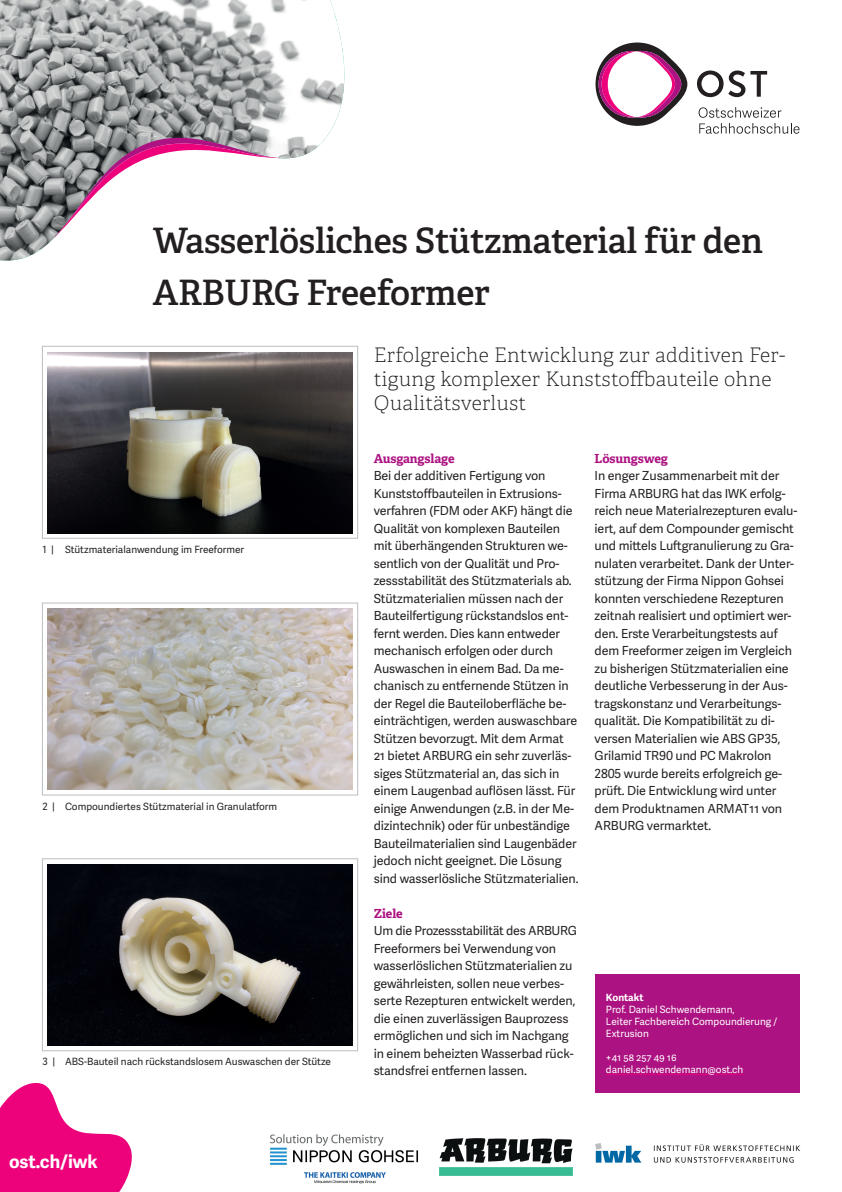
<style>
.page{position:relative;width:842px;height:1192px;background:#fff}
.page>*{position:absolute;margin:0;border:0;box-sizing:border-box;transform-origin:0 0}
.t1{font:600 35px/52.5px "Adelle";letter-spacing:-.01em;color:#231f20}
.t2{font:100 20px/24px "Adelle";letter-spacing:.015em;color:#231f20}
.t3{font:700 18px "Adelle Sans";color:#fff}
.t4{font:12.5px/17.5px "Adelle Sans";letter-spacing:-.01em;color:#231f20}
.t5{font:700 12.5px "Adelle";letter-spacing:-.01em;color:#ac1281}
.t6{font:10px "Adelle Sans";color:#231f20}
.t7{font:10px/12px "Adelle Sans";color:#fff}
.t8{font:700 10px "Adelle Sans";color:#fff}
</style>
<div class="page">
<img style="left:595px;top:1143px;width:205px;height:20px">
<img style="left:439px;top:1138px;width:133px;height:38px">
<img style="left:270px;top:1134px;width:149px;height:50px">
<div style="left:595px;top:974px;width:204px;height:119px;background:#ac1281"></div>
<hr style="left:606px;top:1074px;width:137px;height:1px;background:#ed027c">
<img style="left:0;top:0;width:345px;height:261px">
<svg style="left:52px;top:125px;width:228px;height:115px"></svg>
<svg style="left:697px;top:71px;width:70px;height:26px"></svg>
<svg style="left:699px;top:107px;width:100px;height:27px"></svg>
<svg style="left:595px;top:43px;width:92px;height:83px"></svg>
<svg style="left:0;top:1083px;width:132px;height:109px"></svg>
<div style="left:42px;top:346px;width:316px;height:193px;border:1px solid #bcbdc0"></div>
<div style="left:42px;top:603px;width:316px;height:192px;border:1px solid #bcbdc0"></div>
<div style="left:42px;top:859px;width:316px;height:192px;border:1px solid #bcbdc0"></div>
<img style="left:48px;top:352px;width:304px;height:181px">
<img style="left:48px;top:609px;width:304px;height:181px">
<img style="left:48px;top:864px;width:304px;height:181px">
<h1 class="t1" style="left:153px;top:214px;width:612px">Wasserlösliches Stützmaterial für den<br>ARBURG Freeformer</h1>
<p class="t6" style="left:43px;top:544px;width:203px">1 | Stützmaterialanwendung im Freeformer</p>
<p class="t6" style="left:43px;top:800px;width:236px">2 | Compoundiertes Stützmaterial in Granulatform</p>
<p class="t6" style="left:43px;top:1056px;width:290px">3 | ABS-Bauteil nach rückstandslosem Auswaschen der Stütze</p>
<h3 class="t3" style="left:9px;top:1151px;width:90px">ost.ch/iwk</h3>
<h2 class="t2" style="left:374px;top:343px;width:413px">Erfolgreiche Entwicklung zur additiven Fer&shy;tigung komplexer Kunststoffbauteile ohne<br>Qualitätsverlust</h2>
<p class="t5" style="left:374px;top:450px;width:82px">Ausgangslage</p>
<p class="t4" style="left:374px;top:467px;width:206px">Bei der additiven Fertigung von Kunststoffbauteilen in Extrusions&shy;verfahren (FDM oder AKF) hängt die Qualität von komplexen Bauteilen mit überhängenden Strukturen we&shy;sentlich von der Qualität und Pro&shy;zessstabilität des Stützmaterials ab.<br>Stützmaterialien müssen nach der Bauteilfertigung rückstandslos ent&shy;fernt werden. Dies kann entweder mechanisch erfolgen oder durch Auswaschen in einem Bad. Da me&shy;chanisch zu entfernende Stützen in der Regel die Bauteiloberfläche be&shy;einträchtigen, werden auswaschbare Stützen bevorzugt. Mit dem Armat<br>21 bietet ARBURG ein sehr zuverläs&shy;siges Stützmaterial an, das sich in einem Laugenbad auflösen lässt. Für einige Anwendungen (z.B. in der Me&shy;dizintechnik) oder für unbeständige Bauteilmaterialien sind Laugenbäder jedoch nicht geeignet. Die Lösung sind wasserlösliche Stützmaterialien.</p>
<p class="t5" style="left:374px;top:905px;width:30px">Ziele</p>
<p class="t4" style="left:374px;top:922px;width:205px">Um die Prozessstabilität des ARBURG Freeformers bei Verwendung von wasserlöslichen Stützmaterialien zu gewährleisten, sollen neue verbes&shy;serte Rezepturen entwickelt werden, die einen zuverlässigen Bauprozess ermöglichen und sich im Nachgang in einem beheizten Wasserbad rück&shy;standsfrei entfernen lassen.</p>
<p class="t5" style="left:595px;top:450px;width:75px">Lösungsweg</p>
<p class="t4" style="left:595px;top:467px;width:204px">In enger Zusammenarbeit mit der Firma ARBURG hat das IWK erfolg&shy;reich neue Materialrezepturen evalu&shy;iert, auf dem Compounder gemischt und mittels Luftgranulierung zu Gra&shy;nulaten verarbeitet. Dank der Unter&shy;stützung der Firma Nippon Gohsei konnten verschiedene Rezepturen zeitnah realisiert und optimiert wer&shy;den. Erste Verarbeitungstests auf dem Freeformer zeigen im Vergleich zu bisherigen Stützmaterialien eine deutliche Verbesserung in der Aus&shy;tragskonstanz und Verarbeitungs&shy;qualität. Die Kompatibilität zu di&shy;versen Materialien wie ABS GP35, Grilamid TR90 und PC Makrolon 2805 wurde bereits erfolgreich ge&shy;prüft. Die Entwicklung wird unter dem Produktnamen ARMAT11 von ARBURG vermarktet.</p>
<p class="t8" style="left:606px;top:992px;width:39px">Kontakt</p>
<p class="t7" style="left:606px;top:1004px;width:173px">Prof. Daniel Schwendemann,<br>Leiter Fachbereich Compoundierung /<br>Extrusion</p>
<p class="t7" style="left:606px;top:1052px;width:139px">+41 58 257 49 16 daniel.schwendemann@ost.ch</p>
</div>
